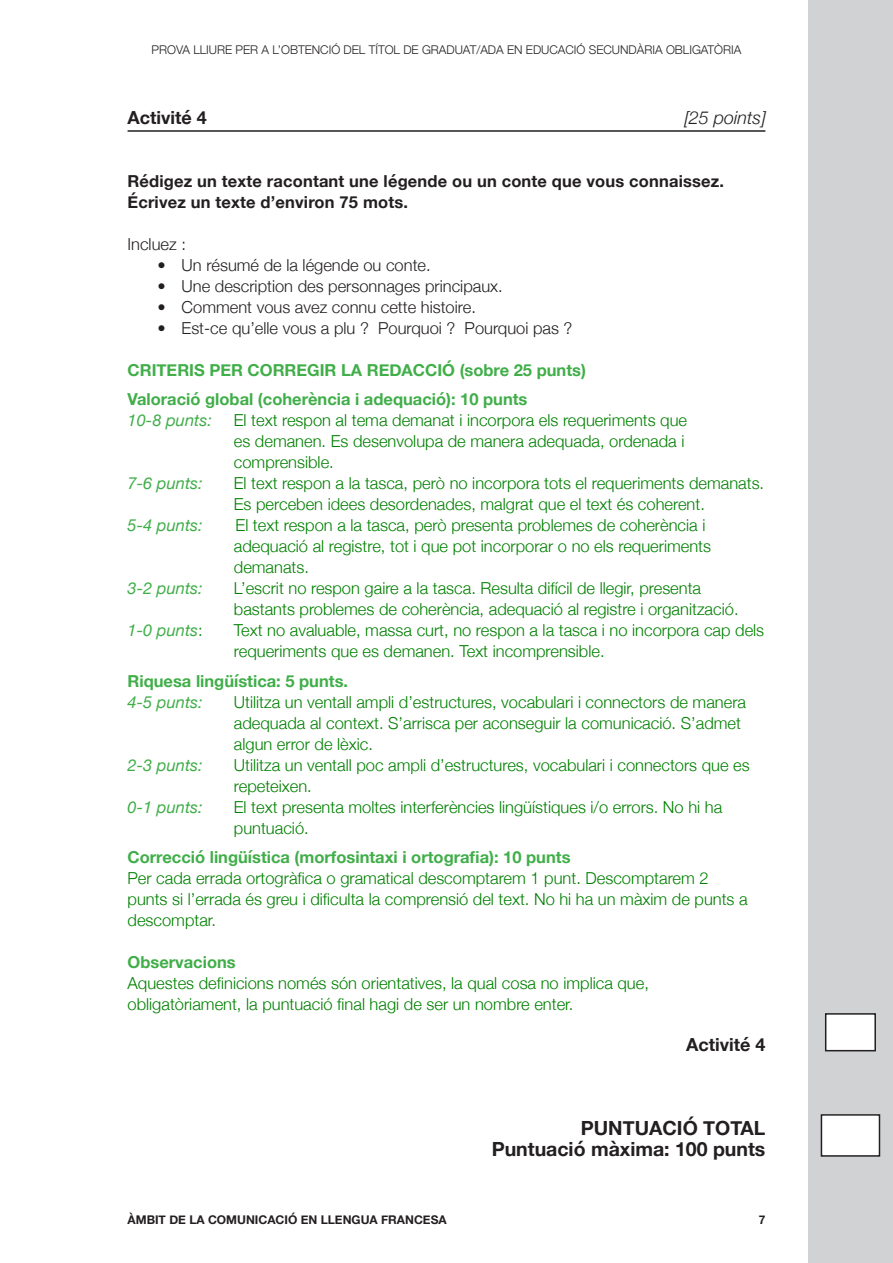
<style>
.page{position:relative;width:893px;height:1263px;background:#fff}
.page>*{position:absolute;margin:0;border:0;box-sizing:border-box;transform-origin:0 0}
.Text{font:700 19.5px "Helvetica Neue";color:#231f20}
.Activitat{font:italic 300 18px "Helvetica Neue";color:#231f20}
.Activitat-2{font:700 18px "Helvetica Neue";color:#231f20}
.Text-2{font:700 18px "Helvetica Neue";color:#231f20}
.Subpregunta{font:300 16.5px/21px "Helvetica Neue";color:#008000}
.Subpregunta-2{font:700 16.5px "Helvetica Neue";color:#40ae49}
.Text-3{font:300 16.5px "Helvetica Neue";color:#231f20}
.Pregunta{font:700 16.5px/21px "Helvetica Neue";letter-spacing:.01em;color:#231f20}
.Subpregunta-3{font:italic 16.5px "Helvetica Neue";color:#40ae49}
.t1{font:300 12px "Helvetica Neue";color:#231f20}
.t2{font:700 12px "Helvetica Neue";color:#231f20}
.s1{font-weight:300;font-style:normal;color:#008000}
</style>
<div class="page">
<div style="left:808px;top:0;width:85px;height:1263px;background:#d1d2d4"></div>
<hr style="left:128px;top:130px;width:637px;height:2px;background:#231f20">
<div style="left:821px;top:1115px;width:58px;height:41px;background:#fff"></div>
<div style="left:821px;top:1114px;width:59px;height:43px;border:2px solid #231f20"></div>
<div style="left:826px;top:1014px;width:49px;height:37px;background:#fff"></div>
<div style="left:825px;top:1013px;width:51px;height:38px;border:2px solid #231f20"></div>
<p class="t1" style="left:152px;top:40px;width:591px">PROVA LLIURE PER A L’OBTENCIÓ DEL TÍTOL DE GRADUAT/ADA EN EDUCACIÓ SECUNDÀRIA OBLIGATÒRIA</p>
<h3 class="Activitat-2" style="left:128px;top:103px;width:81px">Activité 4</h3>
<h3 class="Activitat" style="left:684px;top:103px;width:83px">[25 points]</h3>
<h4 class="Pregunta" style="left:128px;top:171px;width:598px">Rédigez un texte racontant une légende ou un conte que vous connaissez.<br>Écrivez un texte d’environ 75 mots.</h4>
<p class="Text-3" style="left:128px;top:231px;width:60px">Incluez :</p>
<p class="Text-3" style="left:157px;top:252px;width:275px">• Un résumé de la légende ou conte.</p>
<p class="Text-3" style="left:157px;top:273px;width:347px">• Une description des personnages principaux.</p>
<p class="Text-3" style="left:157px;top:294px;width:320px">• Comment vous avez connu cette histoire.</p>
<p class="Text-3" style="left:157px;top:315px;width:417px">• Est-ce qu’elle vous a plu ? Pourquoi ? Pourquoi pas ?</p>
<p class="Subpregunta-2" style="left:128px;top:357px;width:460px">CRITERIS PER CORREGIR LA REDACCIÓ (sobre 25 punts)</p>
<p class="Subpregunta-2" style="left:128px;top:387px;width:401px">Valoració global (coherència i adequació): 10 punts</p>
<p class="Subpregunta-3" style="left:128px;top:409px;width:86px">10-8 punts:</p>
<p class="Subpregunta" style="left:234px;top:409px;width:455px">El text respon al tema demanat i incorpora els requeriments que es demanen. Es desenvolupa de manera adequada, ordenada i comprensible.</p>
<p class="Subpregunta-3" style="left:128px;top:472px;width:77px">7-6 punts:</p>
<p class="Subpregunta" style="left:234px;top:472px;width:532px">El text respon a la tasca, però no incorpora tots el requeriments demanats.<br>Es perceben idees desordenades, malgrat que el text és coherent.</p>
<p class="Subpregunta-3" style="left:128px;top:514px;width:77px">5-4 punts:</p>
<p class="Subpregunta" style="left:234px;top:514px;width:479px">El text respon a la tasca, però presenta problemes de coherència i adequació al registre, tot i que pot incorporar o no els requeriments demanats.</p>
<p class="Subpregunta-3" style="left:128px;top:577px;width:77px">3-2 punts:</p>
<p class="Subpregunta" style="left:234px;top:577px;width:506px">L’escrit no respon gaire a la tasca. Resulta difícil de llegir, presenta bastants problemes de coherència, adequació al registre i organització.</p>
<p class="Subpregunta-3" style="left:128px;top:619px;width:77px">1-0 punts<span class="s1">:</span></p>
<p class="Subpregunta" style="left:234px;top:619px;width:532px">Text no avaluable, massa curt, no respon a la tasca i no incorpora cap dels requeriments que es demanen. Text incomprensible.</p>
<p class="Subpregunta-2" style="left:128px;top:668px;width:222px">Riquesa lingüística: 5 punts.</p>
<p class="Subpregunta-3" style="left:128px;top:690px;width:77px">4-5 punts:</p>
<p class="Subpregunta" style="left:234px;top:690px;width:514px">Utilitza un ventall ampli d’estructures, vocabulari i connectors de manera adequada al context. S’arrisca per aconseguir la comunicació. S’admet algun error de lèxic.</p>
<p class="Subpregunta-3" style="left:128px;top:753px;width:77px">2-3 punts:</p>
<p class="Subpregunta" style="left:234px;top:753px;width:517px">Utilitza un ventall poc ampli d’estructures, vocabulari i connectors que es repeteixen.</p>
<p class="Subpregunta-3" style="left:128px;top:795px;width:77px">0-1 punts:</p>
<p class="Subpregunta" style="left:234px;top:795px;width:490px">El text presenta moltes interferències lingüístiques i/o errors. No hi ha puntuació.</p>
<p class="Subpregunta-2" style="left:128px;top:845px;width:444px">Correcció lingüística (morfosintaxi i ortografia): 10 punts</p>
<p class="Subpregunta" style="left:128px;top:867px;width:622px">Per cada errada ortogràfica o gramatical descomptarem 1 punt. Descomptarem 2 punts si l’errada és greu i dificulta la comprensió del text. No hi ha un màxim de punts a descomptar.</p>
<p class="Subpregunta-2" style="left:128px;top:950px;width:110px">Observacions</p>
<p class="Subpregunta" style="left:128px;top:972px;width:523px">Aquestes definicions només són orientatives, la qual cosa no implica que, obligatòriament, la puntuació final hagi de ser un nombre enter.</p>
<p class="Text-2" style="left:686px;top:1030px;width:81px">Activité 4</p>
<p class="Text" style="left:581px;top:1113px;width:186px">PUNTUACIÓ TOTAL</p>
<p class="Text" style="left:492px;top:1134px;width:275px">Puntuació màxima: 100 punts</p>
<p class="t2" style="left:128px;top:1210px;width:321px">ÀMBIT DE LA COMUNICACIÓ EN LLENGUA FRANCESA</p>
<p class="t2" style="left:759px;top:1210px;width:8px">7</p>
</div>
